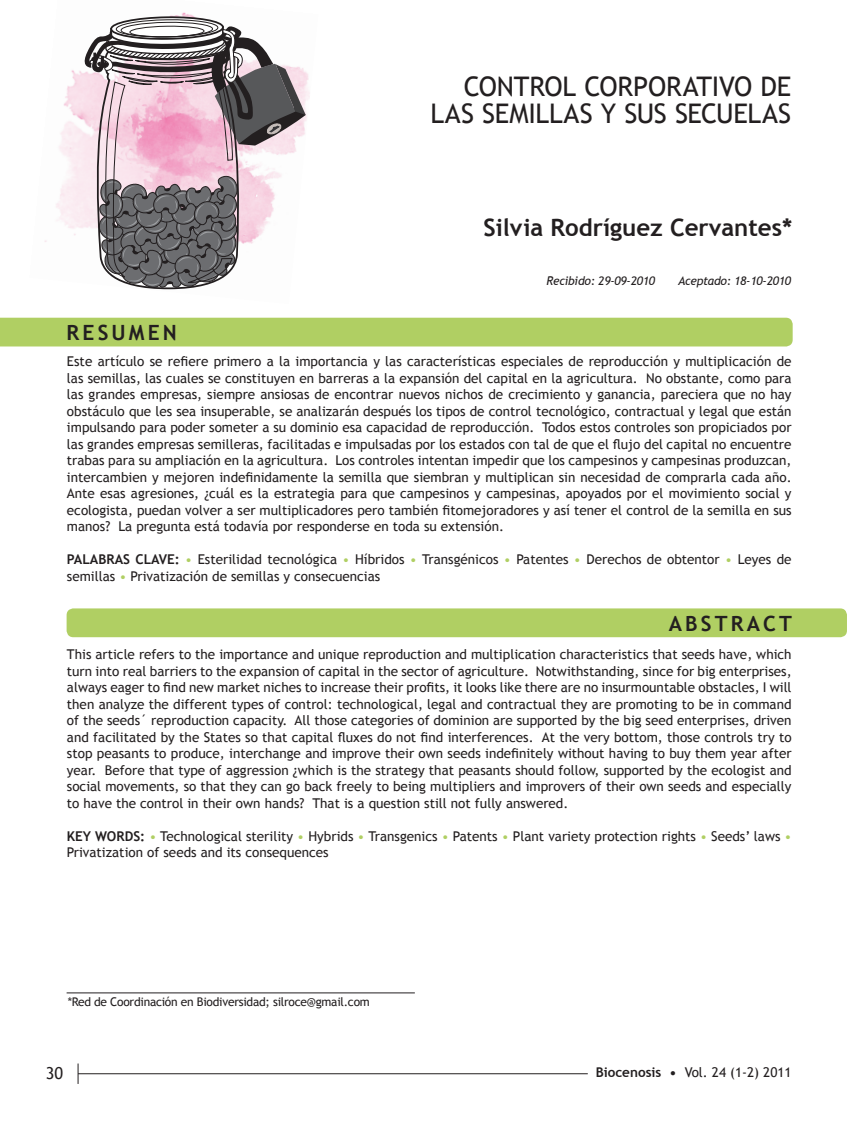
<style>
.page{position:relative;width:864px;height:1134px;background:#fff}
.page>*{position:absolute;margin:0;border:0;box-sizing:border-box;transform-origin:0 0}
.Titulo{font:27px "Trebuchet MS";letter-spacing:-.005em;color:#231f20}
.Autores{font:700 24px "Trebuchet MS";color:#231f20}
.Abstract_titulo{font:700 21px "Trebuchet MS";letter-spacing:.15em;color:#231f20}
.KeyWords{font:700 21px "Trebuchet MS";letter-spacing:.15em;color:#231f20}
.t1{font:16.5px "Trebuchet MS";color:#231f20}
.KeyWords-2{font:13.5px/16.5px "Trebuchet MS";color:#231f20;text-align:justify}
.Titulo-2{font:12px "Trebuchet MS";letter-spacing:-.02em;color:#231f20}
.Titulo-3{font:italic 12px "Trebuchet MS";letter-spacing:-.02em;color:#231f20}
.s1{font-weight:700}
.s2{color:#b0cf63}
</style>
<div class="page">
<svg style="left:78px;top:1064px;width:1px;height:20px"></svg>
<hr style="left:78px;top:1073px;width:510px;height:1px;background:#231f20">
<img style="left:44px;top:12px;width:266px;height:230px">
<svg style="left:79px;top:16px;width:227px;height:274px"></svg>
<div style="left:67px;top:608px;width:780px;height:29px;background:#b0cf63;border-radius:7px"></div>
<div style="left:0;top:318px;width:793px;height:28px;background:#b0cf63"></div>
<hr style="left:67px;top:993px;width:348px;height:1px;background:#231f20">
<p class="Titulo" style="left:464px;top:70px;width:329px">CONTROL CORPORATIVO DE</p>
<p class="Titulo" style="left:430px;top:97px;width:362px">LAS SEMILLAS Y SUS SECUELAS</p>
<p class="Autores" style="left:483px;top:213px;width:310px">Silvia Rodríguez Cervantes*</p>
<p class="KeyWords" style="left:67px;top:319px;width:112px">RESUMEN</p>
<p class="Titulo-3" style="left:547px;top:274px;width:110px">Recibido: 29-09-2010</p>
<p class="Titulo-3" style="left:678px;top:274px;width:115px">Aceptado: 18-10-2010</p>
<p class="KeyWords-2" style="left:67px;top:353px;width:726px">Este artículo se refiere primero a la importancia y las características especiales de reproducción y multiplicación de las semillas, las cuales se constituyen en barreras a la expansión del capital en la agricultura. No obstante, como para las grandes empresas, siempre ansiosas de encontrar nuevos nichos de crecimiento y ganancia, pareciera que no hay obstáculo que les sea insuperable, se analizarán después los tipos de control tecnológico, contractual y legal que están impulsando para poder someter a su dominio esa capacidad de reproducción. Todos estos controles son propiciados por las grandes empresas semilleras, facilitadas e impulsadas por los estados con tal de que el flujo del capital no encuentre trabas para su ampliación en la agricultura. Los controles intentan impedir que los campesinos y campesinas produzcan, intercambien y mejoren indefinidamente la semilla que siembran y multiplican sin necesidad de comprarla cada año.<br>Ante esas agresiones, ¿cuál es la estrategia para que campesinos y campesinas, apoyados por el movimiento social y ecologista, puedan volver a ser multiplicadores pero también fitomejoradores y así tener el control de la semilla en sus manos? La pregunta está todavía por responderse en toda su extensión.</p>
<p class="KeyWords-2" style="left:67px;top:551px;width:726px"><span class="s1">PALABRAS CLAVE:</span> <span class="s2">•</span> Esterilidad tecnológica <span class="s2">•</span> Híbridos <span class="s2">•</span> Transgénicos <span class="s2">•</span> Patentes <span class="s2">•</span> Derechos de obtentor <span class="s2">•</span> Leyes de semillas <span class="s2">•</span> Privatización de semillas y consecuencias</p>
<p class="Abstract_titulo" style="left:669px;top:610px;width:125px">ABSTRACT</p>
<p class="KeyWords-2" style="left:67px;top:647px;width:726px">This article refers to the importance and unique reproduction and multiplication characteristics that seeds have, which turn into real barriers to the expansion of capital in the sector of agriculture. Notwithstanding, since for big enterprises, always eager to find new market niches to increase their profits, it looks like there are no insurmountable obstacles, I will then analyze the different types of control: technological, legal and contractual they are promoting to be in command of the seeds´ reproduction capacity. All those categories of dominion are supported by the big seed enterprises, driven and facilitated by the States so that capital fluxes do not find interferences. At the very bottom, those controls try to stop peasants to produce, interchange and improve their own seeds indefinitely without having to buy them year after year. Before that type of aggression ¿which is the strategy that peasants should follow, supported by the ecologist and social movements, so that they can go back freely to being multipliers and improvers of their own seeds and especially to have the control in their own hands? That is a question still not fully answered.</p>
<p class="KeyWords-2" style="left:67px;top:828px;width:726px"><span class="s1">KEY WORDS:</span> <span class="s2">•</span> Technological sterility <span class="s2">•</span> Hybrids <span class="s2">•</span> Transgenics <span class="s2">•</span> Patents <span class="s2">•</span> Plant variety protection rights <span class="s2">•</span> Seeds’ laws <span class="s2">•<br></span>Privatization of seeds and its consequences</p>
<p class="Titulo-2" style="left:68px;top:995px;width:304px">*Red de Coordinación en Biodiversidad; silroce@gmail.com</p>
<p class="t1" style="left:46px;top:1064px;width:19px">30</p>
<p class="KeyWords-2" style="left:596px;top:1065px;width:197px"><span class="s1">Biocenosis •</span> Vol. 24 (1-2) 2011</p>
</div>
